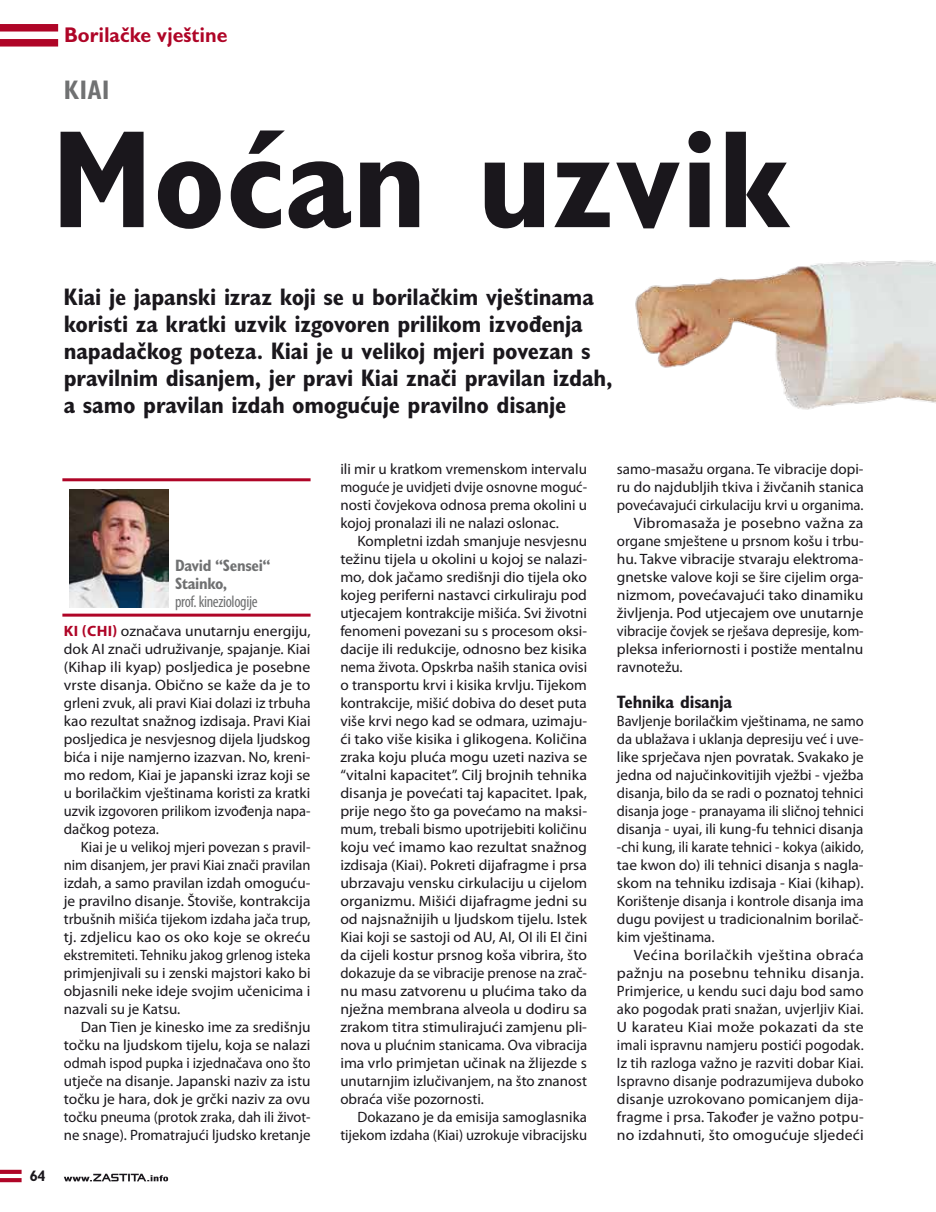
<style>
.page{position:relative;width:936px;height:1212px;background:#fff}
.page>*{position:absolute;margin:0;border:0;box-sizing:border-box;transform-origin:0 0}
.t1{font:700 condensed 139.65px "Gill Sans MT Pro";color:#1a171c}
.t2{font:700 condensed 27px "Gill Sans Display MT Pro";color:#707172}
.t3{font:700 condensed 24px/27px "Gill Sans MT Pro";letter-spacing:-.01em;color:#1a171c}
.t4{font:700 21px "Gill Sans Display MT Pro";color:#af0527}
.t5{font:700 condensed 18px "Gill Sans MT Pro";letter-spacing:-.01em;color:#1a171c}
.t6{font:700 condensed 16.5px/18px "Gill Sans MT Pro";letter-spacing:-.02em;color:#707172}
.t7{font:condensed 16.5px "Myriad Pro";letter-spacing:-.02em;color:#707172}
.t8{font:15px/18px "Myriad Pro";color:#1a171c;text-align:justify}
.t9{font:15px/18px "Myriad Pro";color:#1a171c;text-align:justify;scale:.96 1}
.t10{font:15px/18px "Myriad Pro";color:#1a171c;text-align:justify;scale:1.05 1}
.t11{font:15px/18px "Myriad Pro";color:#1a171c;text-align:justify;scale:1.04 1}
.t12{font:15px "Myriad Pro";color:#1a171c;scale:.95 1}
.t13{font:700 15px "Gill Sans Display MT Pro";color:#1a171c}
.s1{font-weight:700;color:#af0527}
</style>
<div class="page">
<div style="left:0;top:24px;width:58px;height:8px;background:#af0527"></div>
<div style="left:0;top:39px;width:58px;height:8px;background:#af0527"></div>
<svg style="left:0;top:1170px;width:22px;height:4px"></svg>
<svg style="left:0;top:1178px;width:22px;height:4px"></svg>
<svg style="left:64px;top:1174px;width:104px;height:7px"></svg>
<img style="left:635px;top:260px;width:300px;height:150px">
<hr style="left:62px;top:478px;width:248px;height:3px;background:#af0527">
<hr style="left:62px;top:614px;width:248px;height:3px;background:#af0527">
<img style="left:69px;top:490px;width:99px;height:117px">
<h3 class="t4" style="left:64px;top:22px;width:165px">Borilačke vještine</h3>
<h2 class="t2" style="left:64px;top:74px;width:12px">Kiai</h2>
<h1 class="t1" style="left:51px;top:97px;width:741px">Moćan uzvik</h1>
<p class="t13" style="left:30px;top:1167px;width:17px">64</p>
<p class="t3" style="left:64px;top:283px;width:550px">Kiai je japanski izraz koji se u borilačkim vještinama koristi za kratki uzvik izgovoren prilikom izvođenja napadačkog poteza. Kiai je u velikoj mjeri povezan s pravilnim disanjem, jer pravi Kiai znači pravilan izdah, a samo pravilan izdah omogućuje pravilno disanje</p>
<p class="t6" style="left:175px;top:556px;width:97px">David “Sensei“<br>Stainko,</p>
<p class="t7" style="left:175px;top:591px;width:84px">prof. kineziologije</p>
<p class="t11" style="left:64px;top:621px;width:239px"><span class="s1">KI (chi)</span> označava unutarnju energiju, dok AI znači udruživanje, spajanje. Kiai (Kihap ili kyap) posljedica je posebne vrste disanja. Obično se kaže da je to grleni zvuk, ali pravi Kiai dolazi iz trbuha kao rezultat snažnog izdisaja. Pravi Kiai posljedica je nesvjesnog dijela ljudskog bića i nije namjerno izazvan. No, kreni&shy;mo redom, Kiai je japanski izraz koji se u borilačkim vještinama koristi za kratki uzvik izgovoren prilikom izvođenja napa&shy;dačkog poteza.</p>
<p class="t8" style="left:64px;top:837px;width:248px;text-indent:17px">Kiai je u velikoj mjeri povezan s pravil&shy;nim disanjem, jer pravi Kiai znači pravilan izdah, a samo pravilan izdah omoguću&shy;je pravilno disanje. Štoviše, kontrakcija trbušnih mišića tijekom izdaha jača trup, tj. zdjelicu kao os oko koje se okreću ekstremiteti. Tehniku jakog grlenog isteka primjenjivali su i zenski majstori kako bi objasnili neke ideje svojim učenicima i nazvali su je Katsu.</p>
<p class="t8" style="left:64px;top:1017px;width:248px;text-indent:17px">Dan Tien je kinesko ime za središnju točku na ljudskom tijelu, koja se nalazi odmah ispod pupka i izjednačava ono što utječe na disanje. Japanski naziv za istu točku je hara, dok je grčki naziv za ovu točku pneuma (protok zraka, dah ili život&shy;ne snage). Promatrajući ljudsko kretanje</p>
<p class="t8" style="left:340px;top:459px;width:248px">ili mir u kratkom vremenskom intervalu moguće je uvidjeti dvije osnovne moguć&shy;nosti čovjekova odnosa prema okolini u kojoj pronalazi ili ne nalazi oslonac.</p>
<p class="t8" style="left:340px;top:531px;width:248px;text-indent:17px">Kompletni izdah smanjuje nesvjesnu težinu tijela u okolini u kojoj se nalazi&shy;mo, dok jačamo središnji dio tijela oko kojeg periferni nastavci cirkuliraju pod utjecajem kontrakcije mišića. Svi životni fenomeni povezani su s procesom oksi&shy;dacije ili redukcije, odnosno bez kisika nema života. Opskrba naših stanica ovisi o transportu krvi i kisika krvlju. Tijekom kontrakcije, mišić dobiva do deset puta više krvi nego kad se odmara, uzimaju&shy;ći tako više kisika i glikogena. Količina zraka koju pluća mogu uzeti naziva se “vitalni kapacitet”. Cilj brojnih tehnika disanja je povećati taj kapacitet. Ipak, prije nego što ga povećamo na maksi&shy;mum, trebali bismo upotrijebiti količinu koju već imamo kao rezultat snažnog izdisaja (Kiai). Pokreti dijafragme i prsa ubrzavaju vensku cirkulaciju u cijelom organizmu. Mišići dijafragme jedni su od najsnažnijih u ljudskom tijelu. Istek Kiai koji se sastoji od AU, AI, OI ili EI čini da cijeli kostur prsnog koša vibrira, što dokazuje da se vibracije prenose na zrač&shy;nu masu zatvorenu u plućima tako da nježna membrana alveola u dodiru sa zrakom titra stimulirajući zamjenu pli&shy;nova u plućnim stanicama. Ova vibracija ima vrlo primjetan učinak na žlijezde s unutarnjim izlučivanjem, na što znanost obraća više pozornosti.</p>
<p class="t8" style="left:340px;top:1107px;width:248px;text-align:right">Dokazano je da emisija samoglasnika tijekom izdaha (Kiai) uzrokuje vibracijsku</p>
<p class="t8" style="left:617px;top:459px;width:248px">samo-masažu organa. Te vibracije dopi-</p>
<p class="t8" style="left:617px;top:477px;width:248px">ru do najdubljih tkiva i živčanih stanica</p>
<p class="t8" style="left:617px;top:495px;width:248px">povećavajući cirkulaciju krvi u organima.</p>
<p class="t10" style="left:634px;top:513px;width:220px">Vibromasaža je posebno važna za</p>
<p class="t8" style="left:617px;top:531px;width:248px">organe smještene u prsnom košu i trbu-</p>
<p class="t8" style="left:617px;top:549px;width:248px">hu. Takve vibracije stvaraju elektroma-</p>
<p class="t8" style="left:617px;top:567px;width:248px">gnetske valove koji se šire cijelim orga-</p>
<p class="t10" style="left:617px;top:585px;width:236px">nizmom, povećavajući tako dinamiku</p>
<p class="t8" style="left:617px;top:603px;width:248px">življenja. Pod utjecajem ove unutarnje</p>
<p class="t12" style="left:617px;top:621px;width:261px">vibracije čovjek se rješava depresije, kom-</p>
<p class="t8" style="left:617px;top:639px;width:248px">pleksa inferiornosti i postiže mentalnu</p>
<p class="t8" style="left:617px;top:657px;width:67px">ravnotežu.</p>
<p class="t5" style="left:617px;top:691px;width:117px">Tehnika disanja</p>
<p class="t9" style="left:617px;top:711px;width:259px">Bavljenje borilačkim vještinama, ne samo da ublažava i uklanja depresiju već i uve&shy;like sprječava njen povratak. Svakako je jedna od najučinkovitijih vježbi - vježba disanja, bilo da se radi o poznatoj tehnici disanja joge - pranayama ili sličnoj tehnici disanja - uyai, ili kung-fu tehnici disanja -chi kung, ili karate tehnici - kokya (aikido, tae kwon do) ili tehnici disanja s nagla&shy;skom na tehniku izdisaja - Kiai (kihap).<br>Korištenje disanja i kontrole disanja ima dugu povijest u tradicionalnim borilač&shy;kim vještinama.</p>
<p class="t10" style="left:617px;top:945px;width:236px;text-indent:17px">Većina borilačkih vještina obraća pažnju na posebnu tehniku disanja.<br>Primjerice, u kendu suci daju bod samo ako pogodak prati snažan, uvjerljiv Kiai.<br>U karateu Kiai može pokazati da ste imali ispravnu namjeru postići pogodak.<br>Iz tih razloga važno je razviti dobar Kiai.<br>Ispravno disanje podrazumijeva duboko disanje uzrokovano pomicanjem dija&shy;fragme i prsa. Također je važno potpu&shy;no izdahnuti, što omogućuje sljedeći</p>
</div>
